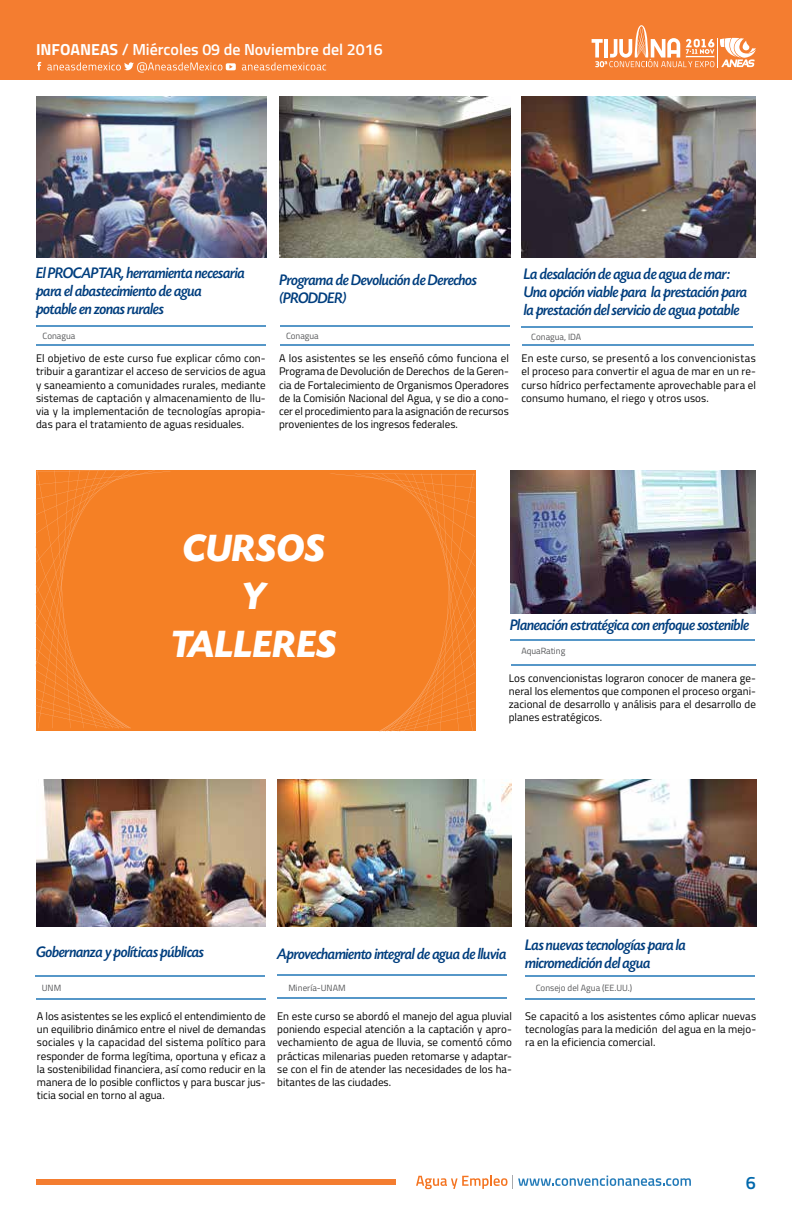
<style>
.page{position:relative;width:792px;height:1224px;background:#fff}
.page>*{position:absolute;margin:0;border:0;box-sizing:border-box;transform-origin:0 0}
.t1{font:italic 700 40px/48px "Today SHOP";letter-spacing:.025em;color:#fff;text-align:center}
.t2{font:600 18px "Titillium Web";color:#0068ac}
.t3{font:italic 500 16px/18px "Today SHOP";letter-spacing:-.01em;color:#003e7e}
.t4{font:600 16px "Titillium Web";color:#fff}
.t5{font:11px/13.2px "Titillium Web";letter-spacing:.005em;color:#000;text-align:justify}
.t6{font:9px "Titillium Web";color:#58595b}
.s1{font-weight:700}
</style>
<div class="page">
<div style="left:0;top:0;width:792px;height:79px;background:#f47d30"></div>
<svg style="left:592px;top:25px;width:164px;height:42px"></svg>
<div style="left:36px;top:1179px;width:360px;height:6px;background:#f47d30"></div>
<svg style="left:37px;top:62px;width:4px;height:8px"></svg>
<svg style="left:47px;top:62px;width:279px;height:11px"></svg>
<svg style="left:416px;top:1175px;width:275px;height:14px"></svg>
<div style="left:36px;top:470px;width:439px;height:261px;background:#f58025"></div>
<img style="left:36px;top:96px;width:230px;height:161px">
<img style="left:277px;top:779px;width:235px;height:147px">
<img style="left:36px;top:779px;width:230px;height:147px">
<img style="left:279px;top:96px;width:231px;height:161px">
<img style="left:521px;top:96px;width:235px;height:161px">
<img style="left:510px;top:470px;width:246px;height:144px">
<img style="left:526px;top:779px;width:230px;height:147px">
<hr style="left:36px;top:325px;width:230px;height:1px;background:#5697c8">
<hr style="left:35px;top:975px;width:230px;height:1px;background:#5697c8">
<hr style="left:280px;top:325px;width:230px;height:1px;background:#5697c8">
<hr style="left:521px;top:326px;width:232px;height:1px;background:#5697c8">
<hr style="left:510px;top:639px;width:245px;height:1px;background:#5697c8">
<hr style="left:525px;top:975px;width:230px;height:1px;background:#5697c8">
<hr style="left:277px;top:975px;width:230px;height:1px;background:#5697c8">
<hr style="left:36px;top:344px;width:230px;height:1px;background:#5697c8">
<hr style="left:36px;top:998px;width:230px;height:1px;background:#5697c8">
<hr style="left:280px;top:345px;width:230px;height:1px;background:#5697c8">
<hr style="left:522px;top:345px;width:232px;height:1px;background:#5697c8">
<hr style="left:511px;top:665px;width:245px;height:1px;background:#5697c8">
<hr style="left:525px;top:998px;width:230px;height:1px;background:#5697c8">
<hr style="left:277px;top:998px;width:230px;height:1px;background:#5697c8">
<svg style="left:330px;top:473px;width:145px;height:258px"></svg>
<svg style="left:35px;top:470px;width:135px;height:258px"></svg>
<h3 class="t4" style="left:36px;top:38px;width:348px"><span class="s1">INFOANEAS</span> / Miércoles 09 de Noviembre del 2016</h3>
<h3 class="t3" style="left:36px;top:264px;width:210px">El PROCAPTAR, herramienta necesaria para el abastecimiento de agua potable en zonas rurales</h3>
<p class="t6" style="left:43px;top:329px;width:34px">Conagua</p>
<p class="t5" style="left:36px;top:351px;width:231px">El objetivo de este curso fue explicar cómo con&shy;tribuir a garantizar el acceso de servicios de agua y saneamiento a comunidades rurales, mediante sistemas de captación y almacenamiento de llu&shy;via y la implementación de tecnologías apropia&shy;das para el tratamiento de aguas residuales.</p>
<h3 class="t3" style="left:280px;top:271px;width:199px">Programa de Devolución de Derechos (PRODDER)</h3>
<h3 class="t3" style="left:524px;top:265px;width:225px">La desalación de agua de agua de mar:<br>Una opción viable para la prestación para la prestación del servicio de agua potable</h3>
<p class="t6" style="left:286px;top:329px;width:34px">Conagua</p>
<p class="t6" style="left:531px;top:330px;width:52px">Conagua, IDA</p>
<p class="t5" style="left:279px;top:351px;width:231px">A los asistentes se les enseñó cómo funciona el Programa de Devolución de Derechos de la Geren&shy;cia de Fortalecimiento de Organismos Operadores de la Comisión Nacional del Agua, y se dio a cono&shy;cer el procedimiento para la asignación de recursos provenientes de los ingresos federales.</p>
<p class="t5" style="left:521px;top:351px;width:236px">En este curso, se presentó a los convencionistas el proceso para convertir el agua de mar en un re&shy;curso hídrico perfectamente aprovechable para el consumo humano, el riego y otros usos.</p>
<h1 class="t1" style="left:171px;top:526px;width:167px">CURSOS<br>Y<br>TALLERES</h1>
<h3 class="t3" style="left:510px;top:617px;width:240px">Planeación estratégica con enfoque sostenible</h3>
<p class="t6" style="left:521px;top:645px;width:45px">AquaRating</p>
<p class="t5" style="left:509px;top:671px;width:249px">Los convencionistas lograron conocer de manera ge&shy;neral los elementos que componen el proceso organi&shy;zacional de desarrollo y análisis para el desarrollo de planes estratégicos.</p>
<h3 class="t3" style="left:36px;top:944px;width:169px">Gobernanza y políticas públicas</h3>
<h3 class="t3" style="left:277px;top:945px;width:231px">Aprovechamiento integral de agua de lluvia</h3>
<p class="t6" style="left:42px;top:981px;width:21px">UNM</p>
<p class="t6" style="left:288px;top:981px;width:59px">Minería-UNAM</p>
<p class="t5" style="left:37px;top:1009px;width:230px">A los asistentes se les explicó el entendimiento de un equilibrio dinámico entre el nivel de demandas sociales y la capacidad del sistema político para responder de forma legítima, oportuna y eficaz a la sostenibilidad financiera, así como reducir en la manera de lo posible conflictos y para buscar jus&shy;ticia social en torno al agua.</p>
<p class="t5" style="left:277px;top:1009px;width:236px">En este curso se abordó el manejo del agua pluvial poniendo especial atención a la captación y apro&shy;vechamiento de agua de lluvia, se comentó cómo prácticas milenarias pueden retomarse y adaptar&shy;se con el fin de atender las necesidades de los ha&shy;bitantes de las ciudades.</p>
<h3 class="t3" style="left:525px;top:937px;width:162px">Las nuevas tecnologías para la micromedición del agua</h3>
<p class="t6" style="left:536px;top:981px;width:98px">Consejo del Agua (EE.UU.)</p>
<p class="t5" style="left:525px;top:1009px;width:232px">Se capacitó a los asistentes cómo aplicar nuevas tecnologías para la medición del agua en la mejo&shy;ra en la eficiencia comercial.</p>
<h2 class="t2" style="left:746px;top:1169px;width:12px">6</h2>
</div>
